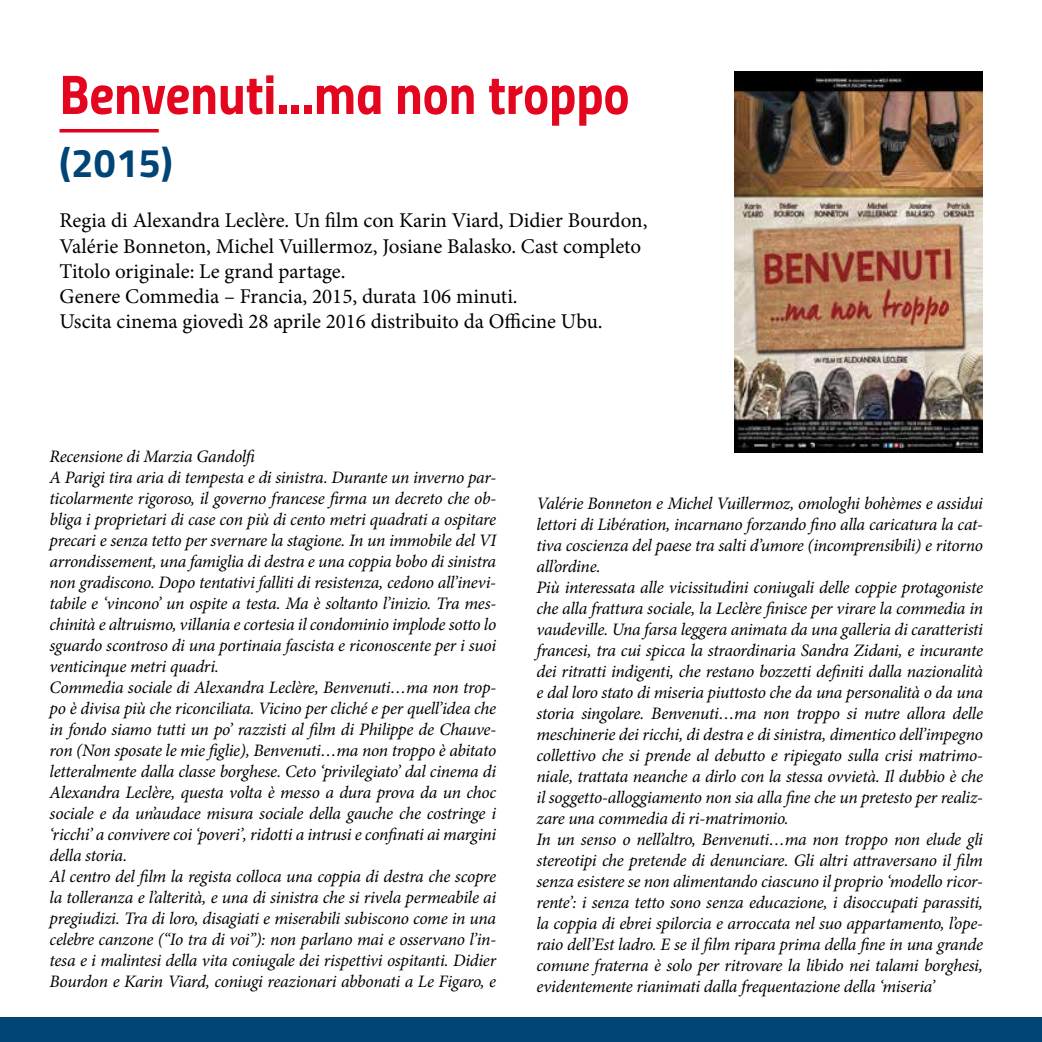
<style>
.page{position:relative;width:1042px;height:1042px;background:#fff}
.page>*{position:absolute;margin:0;border:0;box-sizing:border-box;transform-origin:0 0}
.t1{font:56px "Titillium Bold Upright";color:#e4051f;scale:.95 1}
.t2{font:40.25px "Titillium Bold Upright";color:#004576}
.t3{font:21px/25.2px "Minion Pro";color:#000}
.t4{font:italic 17.5px/21px "Minion Pro";letter-spacing:-.02em;color:#000}
</style>
<div class="page">
<div style="left:0;top:1017px;width:1042px;height:25px;background:#004576"></div>
<hr style="left:60px;top:129px;width:99px;height:3px;background:#e2001a">
<img style="left:734px;top:72px;width:248px;height:380px">
<h1 class="t1" style="left:60px;top:50px;width:601px">Benvenuti...ma non troppo</h1>
<h2 class="t2" style="left:60px;top:131px;width:115px">(2015)</h2>
<p class="t3" style="left:60px;top:208px;width:589px">Regia di Alexandra Leclère. Un film con Karin Viard, Didier Bourdon, Valérie Bonneton, Michel Vuillermoz, Josiane Balasko. Cast completo Titolo originale: Le grand partage.<br>Genere Commedia – Francia, 2015, durata 106 minuti.<br>Uscita cinema giovedì 28 aprile 2016 distribuito da Officine Ubu.</p>
<p class="t4" style="left:50px;top:446px;width:448px">Recensione di Marzia Gandolfi<br>A Parigi tira aria di tempesta e di sinistra. Durante un inverno par&shy;ticolarmente rigoroso, il governo francese firma un decreto che ob&shy;bliga i proprietari di case con più di cento metri quadrati a ospitare precari e senza tetto per svernare la stagione. In un immobile del VI arrondissement, una famiglia di destra e una coppia bobo di sinistra non gradiscono. Dopo tentativi falliti di resistenza, cedono all’inevi&shy;tabile e ‘vincono’ un ospite a testa. Ma è soltanto l’inizio. Tra mes&shy;chinità e altruismo, villania e cortesia il condominio implode sotto lo sguardo scontroso di una portinaia fascista e riconoscente per i suoi venticinque metri quadri.<br>Commedia sociale di Alexandra Leclère, Benvenuti…ma non trop&shy;po è divisa più che riconciliata. Vicino per cliché e per quell’idea che in fondo siamo tutti un po’ razzisti al film di Philippe de Chauve&shy;ron (Non sposate le mie figlie), Benvenuti…ma non troppo è abitato letteralmente dalla classe borghese. Ceto ‘privilegiato’ dal cinema di Alexandra Leclère, questa volta è messo a dura prova da un choc sociale e da un’audace misura sociale della gauche che costringe i ‘ricchi’ a convivere coi ‘poveri’, ridotti a intrusi e confinati ai margini della storia.<br>Al centro del film la regista colloca una coppia di destra che scopre la tolleranza e l’alterità, e una di sinistra che si rivela permeabile ai pregiudizi. Tra di loro, disagiati e miserabili subiscono come in una celebre canzone (“Io tra di voi”): non parlano mai e osservano l’in&shy;tesa e i malintesi della vita coniugale dei rispettivi ospitanti. Didier Bourdon e Karin Viard, coniugi reazionari abbonati a Le Figaro, e</p>
<p class="t4" style="left:536px;top:493px;width:448px">Valérie Bonneton e Michel Vuillermoz, omologhi bohèmes e assidui lettori di Libération, incarnano forzando fino alla caricatura la cat&shy;tiva coscienza del paese tra salti d’umore (incomprensibili) e ritorno all’ordine.<br>Più interessata alle vicissitudini coniugali delle coppie protagoniste che alla frattura sociale, la Leclère finisce per virare la commedia in vaudeville. Una farsa leggera animata da una galleria di caratteristi francesi, tra cui spicca la straordinaria Sandra Zidani, e incurante dei ritratti indigenti, che restano bozzetti definiti dalla nazionalità e dal loro stato di miseria piuttosto che da una personalità o da una storia singolare. Benvenuti…ma non troppo si nutre allora delle meschinerie dei ricchi, di destra e di sinistra, dimentico dell’impegno collettivo che si prende al debutto e ripiegato sulla crisi matrimo&shy;niale, trattata neanche a dirlo con la stessa ovvietà. Il dubbio è che il soggetto-alloggiamento non sia alla fine che un pretesto per realiz&shy;zare una commedia di ri-matrimonio.<br>In un senso o nell’altro, Benvenuti…ma non troppo non elude gli stereotipi che pretende di denunciare. Gli altri attraversano il film senza esistere se non alimentando ciascuno il proprio ‘modello ricor&shy;rente’: i senza tetto sono senza educazione, i disoccupati parassiti, la coppia di ebrei spilorcia e arroccata nel suo appartamento, l’ope&shy;raio dell’Est ladro. E se il film ripara prima della fine in una grande comune fraterna è solo per ritrovare la libido nei talami borghesi, evidentemente rianimati dalla frequentazione della ‘miseria’</p>
</div>
